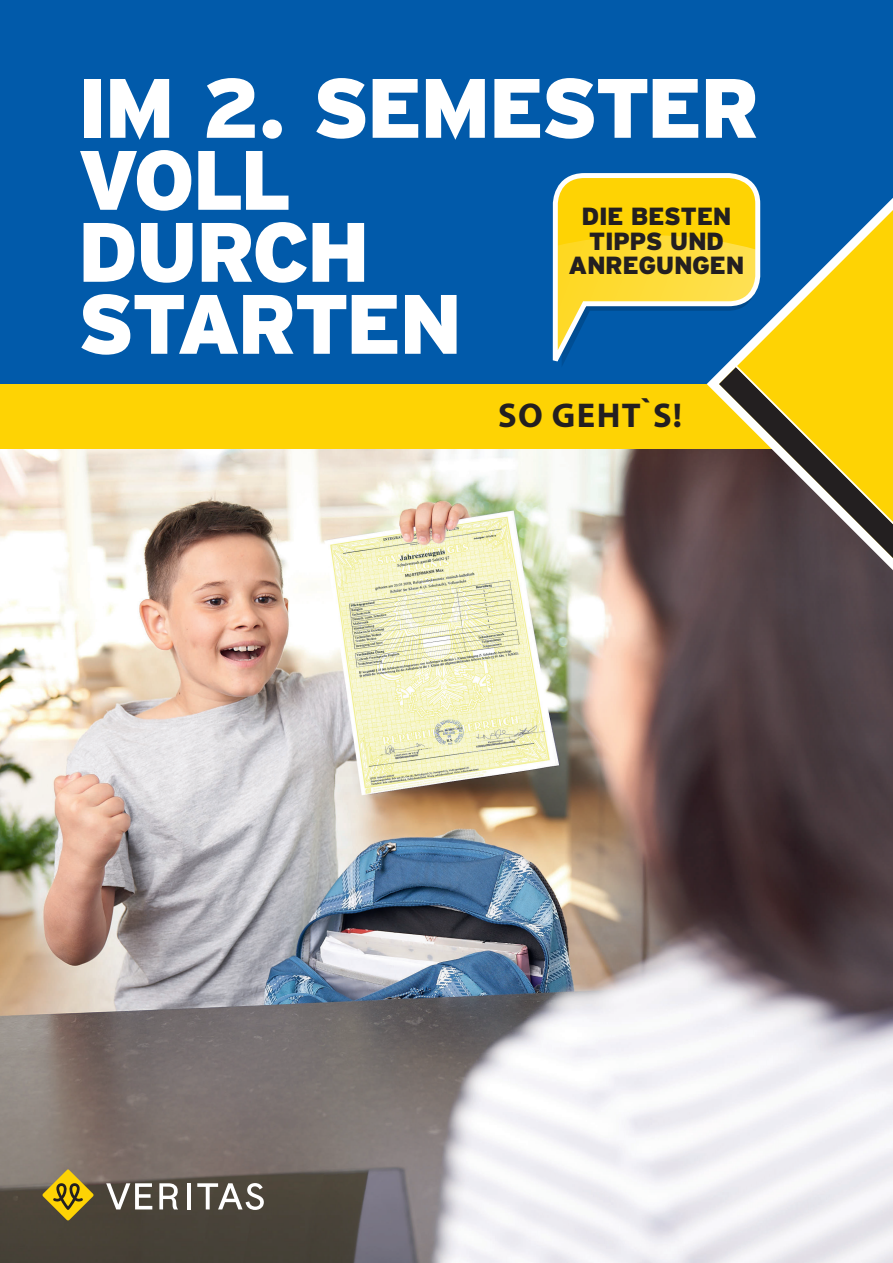
<style>
.page{position:relative;width:893px;height:1263px;background:#fff}
.page>*{position:absolute;margin:0;border:0;box-sizing:border-box;transform-origin:0 0}
.t1{font:84px/72px "Interstate CV Black";letter-spacing:-.04em;color:#fff}
.t2{font:700 34.5px "Myriad Pro";letter-spacing:.04em;color:#231f20}
.t3{font:24.75px/24.8px "Interstate CV Black";letter-spacing:-.02em;color:#231f20;text-align:center}
</style>
<div class="page">
<img style="left:0;top:449px;width:893px;height:814px">
<div style="left:0;top:0;width:893px;height:385px;background:#015aaa"></div>
<div style="left:0;top:384px;width:860px;height:65px;background:#fed304"></div>
<svg style="left:707px;top:558px;width:186px;height:12px;background:#594b4f"></svg>
<svg style="left:550px;top:173px;width:343px;height:385px"></svg>
<svg style="left:106px;top:1183px;width:46px;height:26px"></svg>
<hr style="left:187px;top:1183px;width:4px;height:26px;background:#fff">
<svg style="left:159px;top:1183px;width:19px;height:26px"></svg>
<svg style="left:197px;top:1183px;width:67px;height:27px"></svg>
<svg style="left:43px;top:1169px;width:51px;height:51px;background:#9d872b"></svg>
<p class="t1" style="left:78px;top:71px;width:684px">IM 2. SEMESTER<br>VOLL<br>DURCH<br>STARTEN</p>
<p class="t3" style="left:569px;top:203px;width:177px">DIE BESTEN<br>TIPPS UND<br>ANREGUNGEN</p>
<p class="t2" style="left:498px;top:396px;width:185px">SO GEHT`S!</p>
</div>
